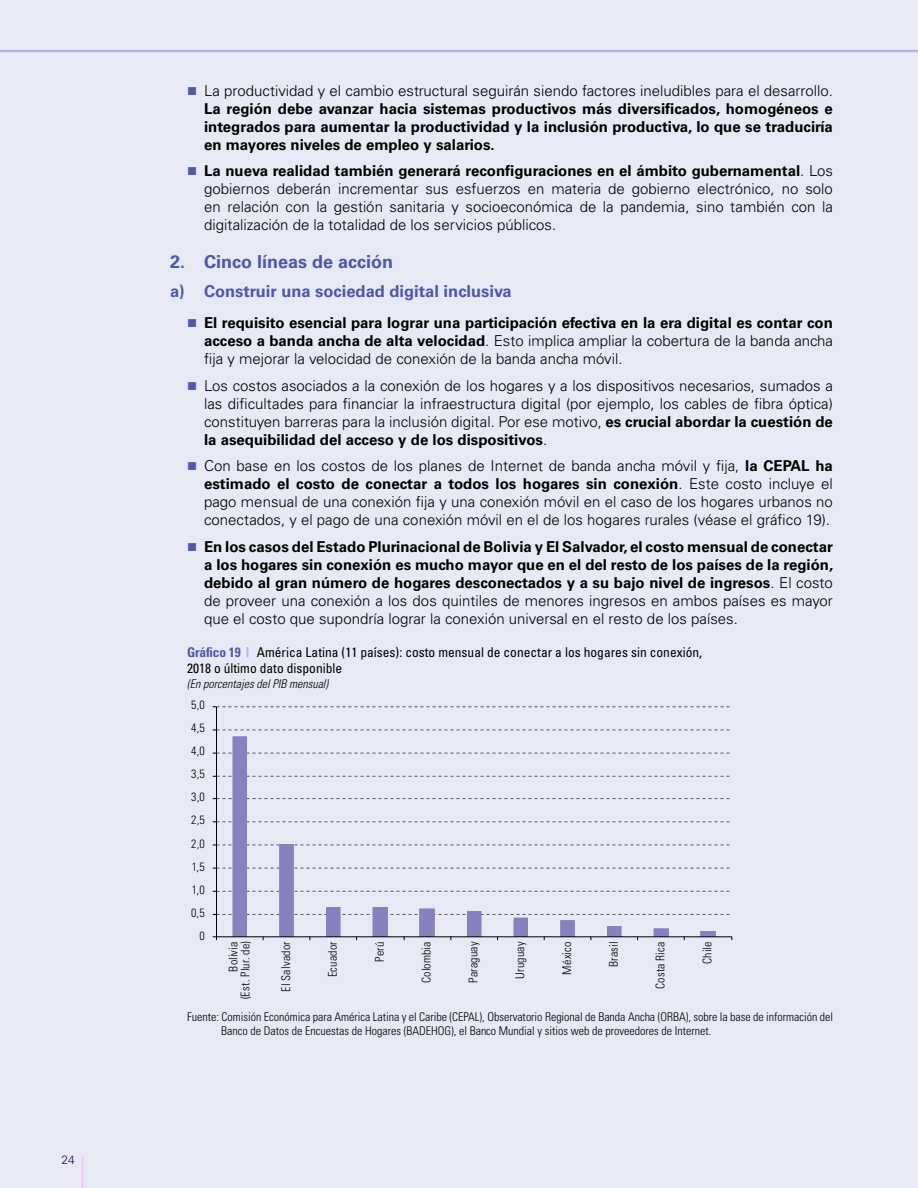
<style>
.page{position:relative;width:918px;height:1188px;background:#e7e9f4}
.page>*{position:absolute;margin:0;border:0;box-sizing:border-box;transform-origin:0 0}
.t1{font:700 18px "Univers LT Std";color:#4f57a6}
.t2{font:700 16.5px "Univers LT Std";color:#4f57a6}
.t3{font:300 15px/18px "Univers LT Std";color:#000;text-align:justify}
.t4{font:700 15px/18px "Univers LT Std";color:#000;text-align:justify}
.t5{font:condensed 13.5px/16.2px "Univers LT Std";color:#000}
.t6{font:300 condensed 12px/12px "Univers LT Std";color:#000;text-align:right}
.t7{font:italic 300 condensed 12px "Univers LT Std";color:#000}
.t8{font:300 condensed 12px "Univers LT Std";letter-spacing:.025em;color:#000}
.t9{font:300 12px "Univers LT Std";color:#250c59}
.s1{font-weight:700}
.s2{font-weight:300}
.s3{font-weight:700;color:#4f57a6}
.s4{font-weight:900;font-stretch:expanded;color:#aeb6da}
</style>
<div class="page">
<hr style="left:0;top:50px;width:918px;height:2px;background:#aeb6da">
<hr style="left:82px;top:1156px;width:1px;height:32px;background:#f1c2f2">
<svg style="left:233px;top:737px;width:483px;height:199px"></svg>
<hr style="left:216px;top:707px;width:1px;height:230px;background:#000">
<svg style="left:213px;top:706px;width:517px;height:2px"></svg>
<svg style="left:213px;top:730px;width:517px;height:1px"></svg>
<svg style="left:213px;top:753px;width:517px;height:1px"></svg>
<svg style="left:213px;top:776px;width:517px;height:1px"></svg>
<svg style="left:213px;top:798px;width:517px;height:1px"></svg>
<svg style="left:213px;top:821px;width:517px;height:2px"></svg>
<svg style="left:213px;top:845px;width:517px;height:1px"></svg>
<svg style="left:213px;top:868px;width:517px;height:1px"></svg>
<svg style="left:213px;top:891px;width:517px;height:1px"></svg>
<svg style="left:213px;top:914px;width:517px;height:1px"></svg>
<hr style="left:217px;top:936px;width:515px;height:1px;background:#000">
<p class="t9" style="left:61px;top:1153px;width:15px">24</p>
<p class="t3" style="left:204px;top:82px;width:630px">La productividad y el cambio estructural seguirán siendo factores ineludibles para el desarrollo.</p>
<p class="t4" style="left:204px;top:100px;width:630px">La región debe avanzar hacia sistemas productivos más diversificados, homogéneos e integrados para aumentar la productividad y la inclusión productiva, lo que se traduciría en mayores niveles de empleo y salarios.</p>
<p class="t3" style="left:204px;top:162px;width:630px"><span class="s1">La nueva realidad también generará reconfiguraciones en el ámbito gubernamental</span>. Los gobiernos deberán incrementar sus esfuerzos en materia de gobierno electrónico, no solo en relación con la gestión sanitaria y socioeconómica de la pandemia, sino también con la digitalización de la totalidad de los servicios públicos.</p>
<p class="t1" style="left:170px;top:251px;width:225px">2. Cinco líneas de acción</p>
<p class="t2" style="left:170px;top:282px;width:343px">a) Construir una sociedad digital inclusiva</p>
<p class="t4" style="left:204px;top:314px;width:630px">El requisito esencial para lograr una participación efectiva en la era digital es contar con acceso a banda ancha de alta velocidad<span class="s2">. Esto implica ampliar la cobertura de la banda ancha fija y mejorar la velocidad de conexión de la banda ancha móvil.</span></p>
<p class="t3" style="left:204px;top:376px;width:630px">Los costos asociados a la conexión de los hogares y a los dispositivos necesarios, sumados a las dificultades para financiar la infraestructura digital (por ejemplo, los cables de fibra óptica) constituyen barreras para la inclusión digital. Por ese motivo, <span class="s1">es crucial abordar la cuestión de la asequibilidad del acceso y de los dispositivos</span>.</p>
<p class="t3" style="left:204px;top:457px;width:630px">Con base en los costos de los planes de Internet de banda ancha móvil y fija, <span class="s1">la CEPAL ha estimado el costo de conectar a todos los hogares sin conexión</span>. Este costo incluye el pago mensual de una conexión fija y una conexión móvil en el caso de los hogares urbanos no conectados, y el pago de una conexión móvil en el de los hogares rurales (véase el gráfico 19).</p>
<p class="t4" style="left:204px;top:538px;width:631px">En los casos del Estado Plurinacional de Bolivia y El Salvador, el costo mensual de conectar a los hogares sin conexión es mucho mayor que en el del resto de los países de la región, debido al gran número de hogares desconectados y a su bajo nivel de ingresos<span class="s2">. El costo de proveer una conexión a los dos quintiles de menores ingresos en ambos países es mayor que el costo que supondría lograr la conexión universal en el resto de los países.</span></p>
<p class="t5" style="left:187px;top:644px;width:517px"><span class="s3">Gráfico 19</span> <span class="s4">|</span> América Latina (11 países): costo mensual de conectar a los hogares sin conexión,<br>2018 o último dato disponible</p>
<p class="t7" style="left:187px;top:676px;width:143px">(En porcentajes del PIB mensual)</p>
<p class="t6" style="left:191px;top:699px;width:15px">5,0</p>
<p class="t6" style="left:191px;top:722px;width:15px">4,5</p>
<p class="t6" style="left:191px;top:745px;width:15px">4,0</p>
<p class="t6" style="left:191px;top:768px;width:15px">3,5</p>
<p class="t6" style="left:191px;top:791px;width:15px">3,0</p>
<p class="t6" style="left:191px;top:814px;width:15px">2,5</p>
<p class="t6" style="left:191px;top:837px;width:15px">2,0</p>
<p class="t6" style="left:192px;top:860px;width:15px">1,5</p>
<p class="t6" style="left:192px;top:883px;width:15px">1,0</p>
<p class="t6" style="left:191px;top:906px;width:15px">0,5</p>
<p class="t6" style="left:200px;top:929px;width:7px">0</p>
<p class="t6" style="left:227px;top:999px;width:59px;rotate:-90deg">Bolivia<br>(Est. Plur. de)</p>
<p class="t6" style="left:280px;top:992px;width:52px;rotate:-90deg">El Salvador</p>
<p class="t6" style="left:327px;top:977px;width:37px;rotate:-90deg">Ecuador</p>
<p class="t6" style="left:374px;top:962px;width:22px;rotate:-90deg">Perú</p>
<p class="t6" style="left:420px;top:983px;width:43px;rotate:-90deg">Colombia</p>
<p class="t6" style="left:467px;top:983px;width:43px;rotate:-90deg">Paraguay</p>
<p class="t6" style="left:514px;top:979px;width:39px;rotate:-90deg">Uruguay</p>
<p class="t6" style="left:561px;top:975px;width:34px;rotate:-90deg">México</p>
<p class="t6" style="left:608px;top:967px;width:27px;rotate:-90deg">Brasil</p>
<p class="t8" style="left:653px;top:989px;width:49px;rotate:-90deg">Costa Rica</p>
<p class="t6" style="left:701px;top:964px;width:24px;rotate:-90deg">Chile</p>
<p class="t6" style="left:221px;top:1010px;width:613px;line-height:13.8px;text-align:left;text-indent:-34px">Fuente: Comisión Económica para América Latina y el Caribe (CEPAL), Observatorio Regional de Banda Ancha (ORBA), sobre la base de información del<br>Banco de Datos de Encuestas de Hogares (BADEHOG), el Banco Mundial y sitios web de proveedores de Internet.</p>
</div>
